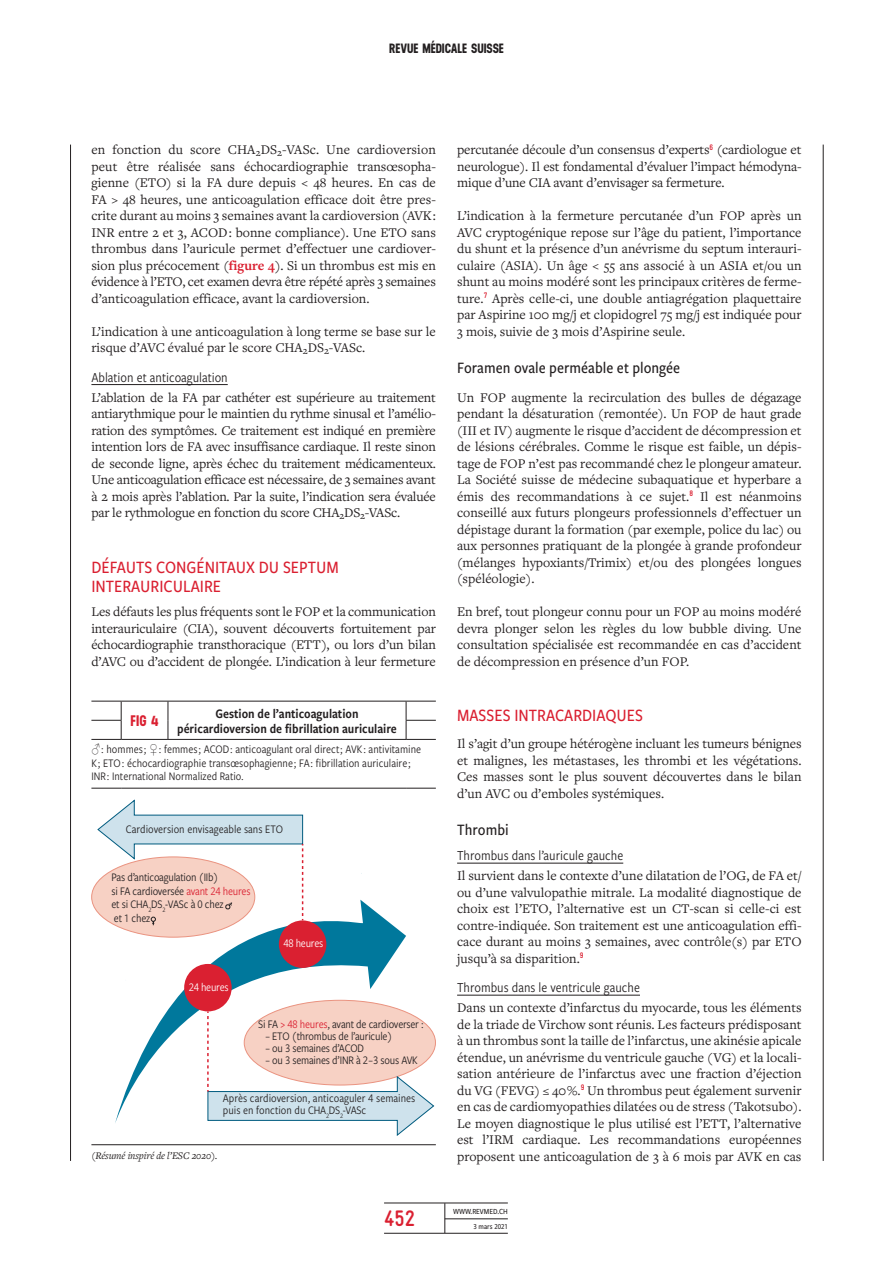
<style>
.page{position:relative;width:893px;height:1263px;background:#fff}
.page>*{position:absolute;margin:0;border:0;box-sizing:border-box;transform-origin:0 0}
.t1{font:700 22.5px "Gravur Condensed Pro";color:#da2031}
._1P_T1{font:500 18px/19.5px "Freight Sans Cnd Pro";color:#da2031}
._1P_T2{font:500 16.5px "Freight Sans Cnd Pro";color:#231f20}
._1P_FIG_X_TAB_X{font:700 15.3px "Neusa";color:#da2031}
._1P_T3{font:14.25px "Freight Sans Cnd Pro";color:#231f20}
._1P_Texte_courant{font:13.8px/16.5px "Freight Text Pro";color:#231f20;text-align:justify}
._1P_FIG_TAB_Titre{font:13.5px/15px "Freight Sans Cnd Pro Semi";color:#231f20;text-align:center}
.t2{font:700 13.5px "Neusa";letter-spacing:-.005em;color:#231f20}
._1P_FIG_TAB_Legende{font:12px/13.5px "Freight Sans Cnd Pro";color:#231f20}
._1P_FIG_TAB_Legende-2{font:12px/13.5px "Freight Sans Cnd Pro";letter-spacing:-.02em;color:#231f20}
.t3{font:12px "Freight Sans Cnd Pro";letter-spacing:-.02em;color:#fff}
._1P_FIG_TAB_Source{font:italic 10.5px "Freight Text Pro";letter-spacing:-.01em;color:#231f20}
.t4{font:500 8.1px "Freight Sans Cnd Pro";color:#231f20}
.t5{font:500 7.8px "Freight Sans Cnd Pro";color:#231f20}
.s1{font-weight:700;color:#da2031}
.s2{font-family:"Times New Roman"}
.s3{color:#da2031}
</style>
<div class="page">
<hr style="left:384px;top:1233px;width:124px;height:1px;background:#231f20">
<hr style="left:384px;top:1202px;width:124px;height:1px;background:#231f20">
<hr style="left:445px;top:1218px;width:63px;height:1px;background:#231f20">
<hr style="left:444px;top:1203px;width:1px;height:30px;background:#231f20">
<hr style="left:70px;top:145px;width:1px;height:1016px;background:#231f20">
<hr style="left:823px;top:145px;width:1px;height:1016px;background:#231f20">
<hr style="left:91px;top:384px;width:137px;height:1px;background:#231f20">
<hr style="left:457px;top:863px;width:166px;height:1px;background:#231f20">
<hr style="left:457px;top:995px;width:183px;height:1px;background:#231f20">
<hr style="left:91px;top:739px;width:30px;height:1px;background:#231f20">
<hr style="left:121px;top:739px;width:47px;height:1px;background:#231f20">
<hr style="left:168px;top:739px;width:238px;height:1px;background:#231f20">
<hr style="left:406px;top:739px;width:30px;height:1px;background:#231f20">
<svg style="left:91px;top:702px;width:345px;height:37px"></svg>
<hr style="left:91px;top:701px;width:30px;height:1px;background:#231f20">
<hr style="left:91px;top:788px;width:30px;height:1px;background:#231f20">
<hr style="left:121px;top:788px;width:47px;height:1px;background:#231f20">
<hr style="left:168px;top:788px;width:238px;height:1px;background:#231f20">
<hr style="left:406px;top:788px;width:30px;height:1px;background:#231f20">
<hr style="left:121px;top:701px;width:47px;height:1px;background:#231f20">
<hr style="left:168px;top:701px;width:238px;height:1px;background:#231f20">
<hr style="left:406px;top:701px;width:30px;height:1px;background:#231f20">
<hr style="left:91px;top:1144px;width:345px;height:1px;background:#231f20">
<svg style="left:115px;top:883px;width:291px;height:240px"></svg>
<div style="left:184px;top:964px;width:48px;height:47px;background:#da2031;border-radius:50%"></div>
<div style="left:244px;top:1000px;width:191px;height:85px;background:#f7d1c4;border-radius:50%"></div>
<div style="left:92px;top:857px;width:163px;height:80px;background:#f7d1c4;border-radius:50%"></div>
<div style="left:279px;top:920px;width:47px;height:48px;background:#da2031;border-radius:50%"></div>
<svg style="left:207px;top:1011px;width:228px;height:125px"></svg>
<svg style="left:97px;top:799px;width:206px;height:126px"></svg>
<p class="t2" style="left:389px;top:38px;width:116px">REVUE MÉDICALE SUISSE</p>
<p class="_1P_Texte_courant" style="left:91px;top:141px;width:346px">en fonction du score CHA<sub>2</sub>DS<sub>2</sub>-VASc. Une cardioversion peut être réalisée sans échocardiographie transœsopha&shy;gienne (ETO) si la FA dure depuis &lt; 48 heures. En cas de FA &gt; 48 heures, une anticoagulation efficace doit être pres&shy;crite durant au moins 3 semaines avant la cardioversion (AVK :<br>INR entre 2 et 3, ACOD : bonne compliance). Une ETO sans thrombus dans l’auricule permet d’effectuer une cardiover&shy;sion plus précocement (<span class="s1">figure 4</span>). Si un thrombus est mis en évidence à l’ETO, cet examen devra être répété après 3 semaines d’anticoagulation efficace, avant la cardioversion.</p>
<p class="_1P_Texte_courant" style="left:91px;top:323px;width:346px">L’indication à une anticoagulation à long terme se base sur le risque d’AVC évalué par le score CHA<sub>2</sub>DS<sub>2</sub>-VASc.</p>
<p class="_1P_T3" style="left:91px;top:367px;width:138px">Ablation et anticoagulation</p>
<p class="_1P_Texte_courant" style="left:91px;top:389px;width:346px">L’ablation de la FA par cathéter est supérieure au traitement antiarythmique pour le maintien du rythme sinusal et l’amélio&shy;ration des symptômes. Ce traitement est indiqué en première intention lors de FA avec insuffisance cardiaque. Il reste sinon de seconde ligne, après échec du traitement médicamenteux.<br>Une anticoagulation efficace est nécessaire, de 3 semaines avant à 2 mois après l’ablation. Par la suite, l’indication sera évaluée par le rythmologue en fonction du score CHA<sub>2</sub>DS<sub>2</sub>-VASc.</p>
<p class="_1P_T1" style="left:91px;top:556px;width:249px">DÉFAUTS CONGÉNITAUX DU SEPTUM<br>INTERAURICULAIRE</p>
<p class="_1P_Texte_courant" style="left:91px;top:603px;width:346px">Les défauts les plus fréquents sont le FOP et la communication interauriculaire (CIA), souvent découverts fortuitement par échocardiographie transthoracique (ETT), ou lors d’un bilan d’AVC ou d’accident de plongée. L’indication à leur fermeture</p>
<p class="_1P_FIG_X_TAB_X" style="left:130px;top:710px;width:30px">FIG 4</p>
<p class="_1P_FIG_TAB_Titre" style="left:177px;top:705px;width:221px">Gestion de l’anticoagulation péricardioversion de fibrillation auriculaire</p>
<p class="_1P_FIG_TAB_Legende" style="left:91px;top:742px;width:331px"><span class="s2">♂</span> : hommes ; <span class="s2">♀</span> : femmes ; ACOD : anticoagulant oral direct ; AVK : antivitamine<br>K ; ETO : échocardiographie transœsophagienne ; FA : fibrillation auriculaire ;<br>INR : International Normalized Ratio.</p>
<p class="_1P_FIG_TAB_Legende" style="left:126px;top:821px;width:159px">Cardioversion envisageable sans ETO</p>
<p class="_1P_FIG_TAB_Legende-2" style="left:112px;top:870px;width:140px">Pas d’anticoagulation (IIb)<br>si FA cardioversée <span class="s3">avant 24 heures </span>et si CHA<sub>2</sub>DS<sub>2</sub>-VASc à 0 chez<br>et 1 chez</p>
<p class="t3" style="left:189px;top:979px;width:41px">24 heures</p>
<p class="t3" style="left:283px;top:935px;width:41px">48 heures</p>
<p class="_1P_FIG_TAB_Legende-2" style="left:258px;top:1017px;width:167px">Si FA <span class="s3">&gt; 48 heures</span>, avant de cardioverser :</p>
<p class="_1P_FIG_TAB_Legende-2" style="left:265px;top:1029px;width:129px">– ETO (thrombus de l’auricule)</p>
<p class="_1P_FIG_TAB_Legende-2" style="left:265px;top:1041px;width:100px">– ou 3 semaines d’ACOD</p>
<p class="_1P_FIG_TAB_Legende-2" style="left:265px;top:1053px;width:154px">– ou 3 semaines d’INR à 2–3 sous AVK</p>
<p class="_1P_FIG_TAB_Legende" style="left:223px;top:1092px;width:194px;line-height:12px">Après cardioversion, anticoaguler 4 semaines puis en fonction du CHA<sub>2</sub>DS<sub>2</sub>-VASc</p>
<p class="_1P_FIG_TAB_Source" style="left:91px;top:1148px;width:128px">(Résumé inspiré de l’ESC 2020).</p>
<p class="_1P_Texte_courant" style="left:457px;top:141px;width:346px">percutanée découle d’un consensus d’experts<sup>6</sup> (cardiologue et neurologue). Il est fondamental d’évaluer l’impact hémodyna&shy;mique d’une CIA avant d’envisager sa fermeture.</p>
<p class="_1P_Texte_courant" style="left:457px;top:207px;width:346px">L’indication à la fermeture percutanée d’un FOP après un AVC cryptogénique repose sur l’âge du patient, l’importance du shunt et la présence d’un anévrisme du septum interauri&shy;culaire (ASIA). Un âge &lt; 55 ans associé à un ASIA et/ou un shunt au moins modéré sont les principaux critères de ferme&shy;ture.<sup>7</sup> Après celle-ci, une double antiagrégation plaquettaire par Aspirine 100 mg/j et clopidogrel 75 mg/j est indiquée pour 3 mois, suivie de 3 mois d’Aspirine seule.</p>
<p class="_1P_T2" style="left:457px;top:357px;width:225px">Foramen ovale perméable et plongée</p>
<p class="_1P_Texte_courant" style="left:457px;top:389px;width:346px">Un FOP augmente la recirculation des bulles de dégazage pendant la désaturation (remontée). Un FOP de haut grade (III et IV) augmente le risque d’accident de décompression et de lésions cérébrales. Comme le risque est faible, un dépis&shy;tage de FOP n’est pas recommandé chez le plongeur amateur.<br>La Société suisse de médecine subaquatique et hyperbare a émis des recommandations à ce sujet.<sup>8</sup> Il est néanmoins conseillé aux futurs plongeurs professionnels d’effectuer un dépistage durant la formation (par exemple, police du lac) ou aux personnes pratiquant de la plongée à grande profondeur (mélanges hypoxiants/Trimix) et/ou des plongées longues (spéléologie).</p>
<p class="_1P_Texte_courant" style="left:457px;top:603px;width:346px">En bref, tout plongeur connu pour un FOP au moins modéré devra plonger selon les règles du low bubble diving. Une consultation spécialisée est recommandée en cas d’accident de décompression en présence d’un FOP.</p>
<p class="_1P_T1" style="left:457px;top:705px;width:187px">MASSES INTRACARDIAQUES</p>
<p class="_1P_Texte_courant" style="left:457px;top:735px;width:346px">Il s’agit d’un groupe hétérogène incluant les tumeurs bénignes et malignes, les métastases, les thrombi et les végétations.<br>Ces masses sont le plus souvent découvertes dans le bilan d’un AVC ou d’emboles systémiques.</p>
<p class="_1P_T2" style="left:457px;top:819px;width:53px">Thrombi</p>
<p class="_1P_T3" style="left:457px;top:846px;width:168px">Thrombus dans l’auricule gauche</p>
<p class="_1P_Texte_courant" style="left:457px;top:867px;width:346px">Il survient dans le contexte d’une dilatation de l’OG, de FA et/ ou d’une valvulopathie mitrale. La modalité diagnostique de choix est l’ETO, l’alternative est un CT-scan si celle-ci est contre-indiquée. Son traitement est une anticoagulation effi&shy;cace durant au moins 3 semaines, avec contrôle(s) par ETO jusqu’à sa disparition.<sup>9</sup></p>
<p class="_1P_T3" style="left:457px;top:978px;width:184px">Thrombus dans le ventricule gauche</p>
<p class="_1P_Texte_courant" style="left:457px;top:999px;width:346px">Dans un contexte d’infarctus du myocarde, tous les éléments de la triade de Virchow sont réunis. Les facteurs prédisposant à un thrombus sont la taille de l’infarctus, une akinésie apicale étendue, un anévrisme du ventricule gauche (VG) et la locali&shy;sation antérieure de l’infarctus avec une fraction d’éjection du VG (FEVG) ≤ 40 %.<sup>9</sup> Un thrombus peut également survenir en cas de cardiomyopathies dilatées ou de stress (Takotsubo).<br>Le moyen diagnostique le plus utilisé est l’ETT, l’alternative est l’IRM cardiaque. Les recommandations européennes proposent une anticoagulation de 3 à 6 mois par AVK en cas</p>
<h1 class="t1" style="left:384px;top:1206px;width:33px">452</h1>
<p class="t4" style="left:453px;top:1205px;width:56px">WWW.REVMED.CH</p>
<p class="t5" style="left:474px;top:1221px;width:36px">3 mars 2021</p>
</div>
